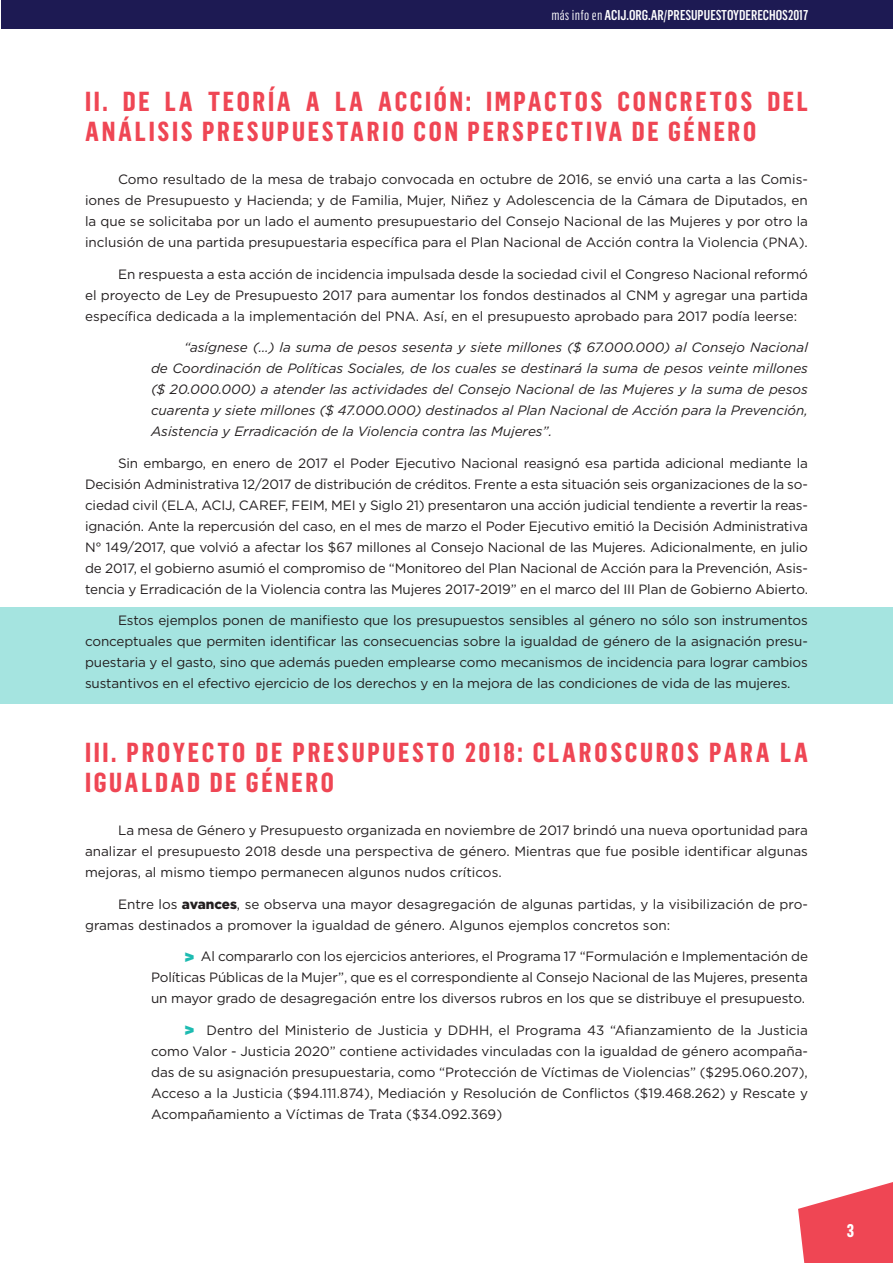
<style>
.page{position:relative;width:893px;height:1263px;background:#fff}
.page>*{position:absolute;margin:0;border:0;box-sizing:border-box;transform-origin:0 0}
.titulo{font:700 27px/30px "Flama Condensed";letter-spacing:.1em;color:#ef4654}
.t1{font:700 18px "Flama Condensed";color:#fff}
.t2{font:500 13.95px "Flama Condensed";color:#fff}
.texto{font:13.5px/21px "Gotham";color:#231f20;text-align:justify}
.enumeracion{font:13.5px/21px "Gotham";letter-spacing:-.01em;color:#231f20;text-align:justify}
.enumeracion-2{font:italic 13.5px/21px "Gotham";color:#231f20;text-align:justify}
.s1{font-weight:400}
.s2{font-weight:900}
.s3{font-weight:900;font-size:16.5px;color:#1dbbb1}
</style>
<div class="page">
<div style="left:1px;top:0;width:892px;height:28px;background:#1d1a53"></div>
<svg style="left:798px;top:1182px;width:95px;height:81px"></svg>
<div style="left:0;top:607px;width:893px;height:96px;background:#a5e4e0"></div>
<p class="t2" style="left:551px;top:7px;width:258px"><span class="s1">más info en</span> ACIJ.ORG.AR/PRESUPUESTOYDERECHOS2017</p>
<p class="titulo" style="left:85px;top:85px;width:724px">II. DE LA TEORÍA A LA ACCIÓN: IMPACTOS CONCRETOS DEL<br>ANÁLISIS PRESUPUESTARIO CON PERSPECTIVA DE GÉNERO</p>
<p class="texto" style="left:85px;top:169px;width:724px;text-indent:33px">Como resultado de la mesa de trabajo convocada en octubre de 2016, se envió una carta a las Comis&shy;iones de Presupuesto y Hacienda; y de Familia, Mujer, Niñez y Adolescencia de la Cámara de Diputados, en la que se solicitaba por un lado el aumento presupuestario del Consejo Nacional de las Mujeres y por otro la inclusión de una partida presupuestaria específica para el Plan Nacional de Acción contra la Violencia (PNA).</p>
<p class="texto" style="left:85px;top:263px;width:724px;text-indent:33px">En respuesta a esta acción de incidencia impulsada desde la sociedad civil el Congreso Nacional reformó el proyecto de Ley de Presupuesto 2017 para aumentar los fondos destinados al CNM y agregar una partida específica dedicada a la implementación del PNA. Así, en el presupuesto aprobado para 2017 podía leerse:</p>
<p class="enumeracion-2" style="left:151px;top:337px;width:658px;text-indent:33px">“asígnese (…) la suma de pesos sesenta y siete millones ($ 67.000.000) al Consejo Nacional de Coordinación de Políticas Sociales, de los cuales se destinará la suma de pesos veinte millones ($ 20.000.000) a atender las actividades del Consejo Nacional de las Mujeres y la suma de pesos cuarenta y siete millones ($ 47.000.000) destinados al Plan Nacional de Acción para la Prevención, Asistencia y Erradicación de la Violencia contra las Mujeres”.</p>
<p class="texto" style="left:85px;top:452px;width:724px;text-indent:33px">Sin embargo, en enero de 2017 el Poder Ejecutivo Nacional reasignó esa partida adicional mediante la Decisión Administrativa 12/2017 de distribución de créditos. Frente a esta situación seis organizaciones de la so&shy;ciedad civil (ELA, ACIJ, CAREF, FEIM, MEI y Siglo 21) presentaron una acción judicial tendiente a revertir la reas&shy;ignación. Ante la repercusión del caso, en el mes de marzo el Poder Ejecutivo emitió la Decisión Administrativa N° 149/2017, que volvió a afectar los $67 millones al Consejo Nacional de las Mujeres. Adicionalmente, en julio de 2017, el gobierno asumió el compromiso de “Monitoreo del Plan Nacional de Acción para la Prevención, Asis&shy;tencia y Erradicación de la Violencia contra las Mujeres 2017-2019” en el marco del III Plan de Gobierno Abierto.</p>
<p class="texto" style="left:85px;top:610px;width:724px;text-indent:33px">Estos ejemplos ponen de manifiesto que los presupuestos sensibles al género no sólo son instrumentos conceptuales que permiten identificar las consecuencias sobre la igualdad de género de la asignación presu&shy;puestaria y el gasto, sino que además pueden emplearse como mecanismos de incidencia para lograr cambios sustantivos en el efectivo ejercicio de los derechos y en la mejora de las condiciones de vida de las mujeres.</p>
<p class="titulo" style="left:85px;top:736px;width:724px">III. PROYECTO DE PRESUPUESTO 2018: CLAROSCUROS PARA LA<br>IGUALDAD DE GÉNERO</p>
<p class="texto" style="left:85px;top:820px;width:724px;text-indent:33px">La mesa de Género y Presupuesto organizada en noviembre de 2017 brindó una nueva oportunidad para analizar el presupuesto 2018 desde una perspectiva de género. Mientras que fue posible identificar algunas mejoras, al mismo tiempo permanecen algunos nudos críticos.</p>
<p class="texto" style="left:85px;top:893px;width:724px;text-indent:33px">Entre los <span class="s2">avances</span>, se observa una mayor desagregación de algunas partidas, y la visibilización de pro&shy;gramas destinados a promover la igualdad de género. Algunos ejemplos concretos son:</p>
<p class="enumeracion" style="left:151px;top:946px;width:658px;text-indent:33px"><span class="s3">&gt;</span> Al compararlo con los ejercicios anteriores, el Programa 17 “Formulación e Implementación de Políticas Públicas de la Mujer”, que es el correspondiente al Consejo Nacional de las Mujeres, presenta un mayor grado de desagregación entre los diversos rubros en los que se distribuye el presupuesto.</p>
<p class="enumeracion" style="left:151px;top:1019px;width:658px;text-indent:33px"><span class="s3">&gt;</span> Dentro del Ministerio de Justicia y DDHH, el Programa 43 “Afianzamiento de la Justicia como Valor - Justicia 2020” contiene actividades vinculadas con la igualdad de género acompaña&shy;das de su asignación presupuestaria, como “Protección de Víctimas de Violencias” ($295.060.207), Acceso a la Justicia ($94.111.874), Mediación y Resolución de Conflictos ($19.468.262) y Rescate y Acompañamiento a Víctimas de Trata ($34.092.369)</p>
<h2 class="t1" style="left:847px;top:1219px;width:9px">3</h2>
</div>
